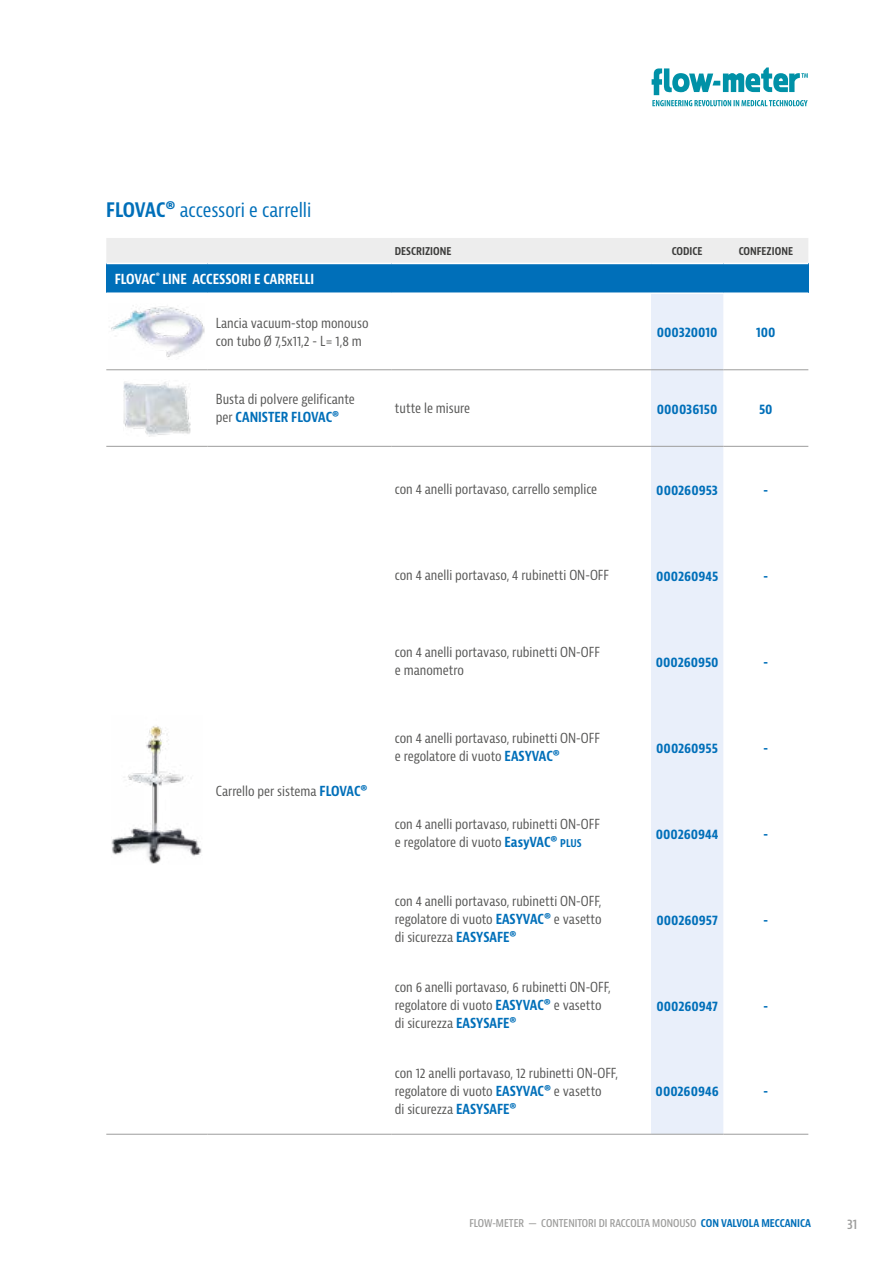
<style>
.page{position:relative;width:893px;height:1263px;background:#fff}
.page>*{position:absolute;margin:0;border:0;box-sizing:border-box;transform-origin:0 0}
.t1{font:condensed 19.5px "Bernina Sans";color:#006fb9}
.t2{font:condensed 13.5px/18px "Bernina Sans";color:#575756}
.t3{font:700 condensed 13.5px "Bernino Sans";letter-spacing:-.005em;color:#006fb9}
.t4{font:700 condensed 13.5px "Bernino Sans";color:#fff}
.t5{font:600 condensed 13.5px "Bernina Sans";color:#9d9d9c}
.t6{font:600 condensed 10.5px "Bernina Sans";color:#9d9d9c}
.t7{font:700 condensed 10.5px "Bernina Sans";color:#3c3c3b}
.s1{font-weight:700}
.s2{font-weight:700;color:#006fb9}
.s3{font-weight:700;font-size:10.5px;color:#006fb9}
</style>
<div class="page">
<div style="left:106px;top:238px;width:702px;height:25px;background:#ededed"></div>
<div style="left:106px;top:263px;width:702px;height:30px;background:#006fb9"></div>
<div style="left:651px;top:294px;width:72px;height:840px;background:#e9effa"></div>
<hr style="left:106px;top:369px;width:101px;height:1px;background:#9d9d9c">
<hr style="left:207px;top:369px;width:184px;height:1px;background:#9d9d9c">
<hr style="left:391px;top:369px;width:260px;height:1px;background:#9d9d9c">
<hr style="left:651px;top:369px;width:72px;height:1px;background:#9d9d9c">
<hr style="left:723px;top:369px;width:85px;height:1px;background:#9d9d9c">
<hr style="left:106px;top:446px;width:101px;height:1px;background:#9d9d9c">
<hr style="left:207px;top:446px;width:184px;height:1px;background:#9d9d9c">
<hr style="left:391px;top:446px;width:260px;height:1px;background:#9d9d9c">
<hr style="left:651px;top:446px;width:72px;height:1px;background:#9d9d9c">
<hr style="left:723px;top:446px;width:85px;height:1px;background:#9d9d9c">
<hr style="left:106px;top:1134px;width:101px;height:1px;background:#9d9d9c">
<hr style="left:207px;top:1134px;width:184px;height:1px;background:#9d9d9c">
<hr style="left:391px;top:1134px;width:260px;height:1px;background:#9d9d9c">
<hr style="left:651px;top:1134px;width:72px;height:1px;background:#9d9d9c">
<hr style="left:723px;top:1134px;width:85px;height:1px;background:#9d9d9c">
<hr style="left:106px;top:263px;width:101px;height:1px;background:#fff">
<hr style="left:207px;top:263px;width:184px;height:1px;background:#fff">
<hr style="left:391px;top:263px;width:260px;height:1px;background:#fff">
<hr style="left:651px;top:263px;width:72px;height:1px;background:#fff">
<hr style="left:723px;top:263px;width:85px;height:1px;background:#fff">
<hr style="left:106px;top:292px;width:101px;height:2px;background:#fff">
<hr style="left:207px;top:292px;width:184px;height:2px;background:#fff">
<hr style="left:391px;top:292px;width:260px;height:2px;background:#fff">
<hr style="left:651px;top:292px;width:72px;height:2px;background:#fff">
<hr style="left:723px;top:292px;width:85px;height:2px;background:#fff">
<img style="left:111px;top:305px;width:94px;height:52px">
<img style="left:123px;top:381px;width:67px;height:56px">
<img style="left:111px;top:726px;width:91px;height:138px">
<svg style="left:652px;top:67px;width:156px;height:39px"></svg>
<h1 class="t1" style="left:106px;top:198px;width:207px"><span class="s1">FLOVAC®</span> accessori e carrelli</h1>
<p class="t7" style="left:395px;top:245px;width:58px">DESCRIZIONE</p>
<p class="t7" style="left:672px;top:245px;width:32px">CODICE</p>
<p class="t7" style="left:739px;top:245px;width:56px">CONFEZIONE</p>
<p class="t4" style="left:115px;top:271px;width:201px">FLOVAC<sup>®</sup> LINE ACCESSORI E CARRELLI</p>
<p class="t2" style="left:216px;top:314px;width:154px">Lancia vacuum-stop monouso con tubo Ø 7,5x11,2 - L= 1,8 m</p>
<p class="t3" style="left:657px;top:324px;width:62px">000320010</p>
<p class="t3" style="left:756px;top:324px;width:21px">100</p>
<p class="t2" style="left:216px;top:391px;width:141px">Busta di polvere gelificante per <span class="s2">CANISTER FLOVAC®</span></p>
<p class="t2" style="left:395px;top:399px;width:77px">tutte le misure</p>
<p class="t3" style="left:657px;top:400px;width:62px">000036150</p>
<p class="t3" style="left:759px;top:400px;width:15px">50</p>
<p class="t2" style="left:395px;top:480px;width:204px">con 4 anelli portavaso, carrello semplice</p>
<p class="t3" style="left:656px;top:482px;width:63px">000260953</p>
<p class="t3" style="left:763px;top:482px;width:6px">-</p>
<p class="t2" style="left:395px;top:566px;width:216px">con 4 anelli portavaso, 4 rubinetti ON-OFF</p>
<p class="t3" style="left:656px;top:568px;width:64px">000260945</p>
<p class="t3" style="left:763px;top:568px;width:6px">-</p>
<p class="t2" style="left:395px;top:643px;width:207px">con 4 anelli portavaso, rubinetti ON-OFF e manometro</p>
<p class="t3" style="left:656px;top:653px;width:64px">000260950</p>
<p class="t3" style="left:763px;top:653px;width:6px">-</p>
<p class="t2" style="left:216px;top:782px;width:153px">Carrello per sistema <span class="s2">FLOVAC®</span></p>
<p class="t2" style="left:395px;top:729px;width:207px">con 4 anelli portavaso, rubinetti ON-OFF e regolatore di vuoto <span class="s2">EASYVAC®</span></p>
<p class="t3" style="left:656px;top:739px;width:63px">000260955</p>
<p class="t3" style="left:763px;top:739px;width:6px">-</p>
<p class="t2" style="left:395px;top:815px;width:207px">con 4 anelli portavaso, rubinetti ON-OFF e regolatore di vuoto <span class="s2">EasyVAC®</span> <span class="s3">PLUS</span></p>
<p class="t3" style="left:656px;top:825px;width:64px">000260944</p>
<p class="t3" style="left:763px;top:825px;width:6px">-</p>
<p class="t2" style="left:395px;top:892px;width:208px;text-align:justify">con 4 anelli portavaso, rubinetti ON-OFF, regolatore di vuoto <span class="s2">EASYVAC®</span> e vasetto di sicurezza <span class="s2">EASYSAFE®</span></p>
<p class="t2" style="left:395px;top:978px;width:218px">con 6 anelli portavaso, 6 rubinetti ON-OFF, regolatore di vuoto <span class="s2">EASYVAC®</span> e vasetto di sicurezza <span class="s2">EASYSAFE®</span></p>
<p class="t2" style="left:395px;top:1064px;width:225px">con 12 anelli portavaso, 12 rubinetti ON-OFF, regolatore di vuoto <span class="s2">EASYVAC®</span> e vasetto<br>di sicurezza <span class="s2">EASYSAFE®</span></p>
<p class="t3" style="left:657px;top:911px;width:63px">000260957</p>
<p class="t3" style="left:763px;top:911px;width:6px">-</p>
<p class="t3" style="left:656px;top:997px;width:63px">000260947</p>
<p class="t3" style="left:763px;top:997px;width:6px">-</p>
<p class="t3" style="left:656px;top:1082px;width:65px">000260946</p>
<p class="t3" style="left:764px;top:1082px;width:6px">-</p>
<p class="t6" style="left:469px;top:1217px;width:343px">FLOW-METER — CONTENITORI DI RACCOLTA MONOUSO <span class="s2">CON VALVOLA MECCANICA</span></p>
<p class="t5" style="left:847px;top:1215px;width:12px">31</p>
</div>
